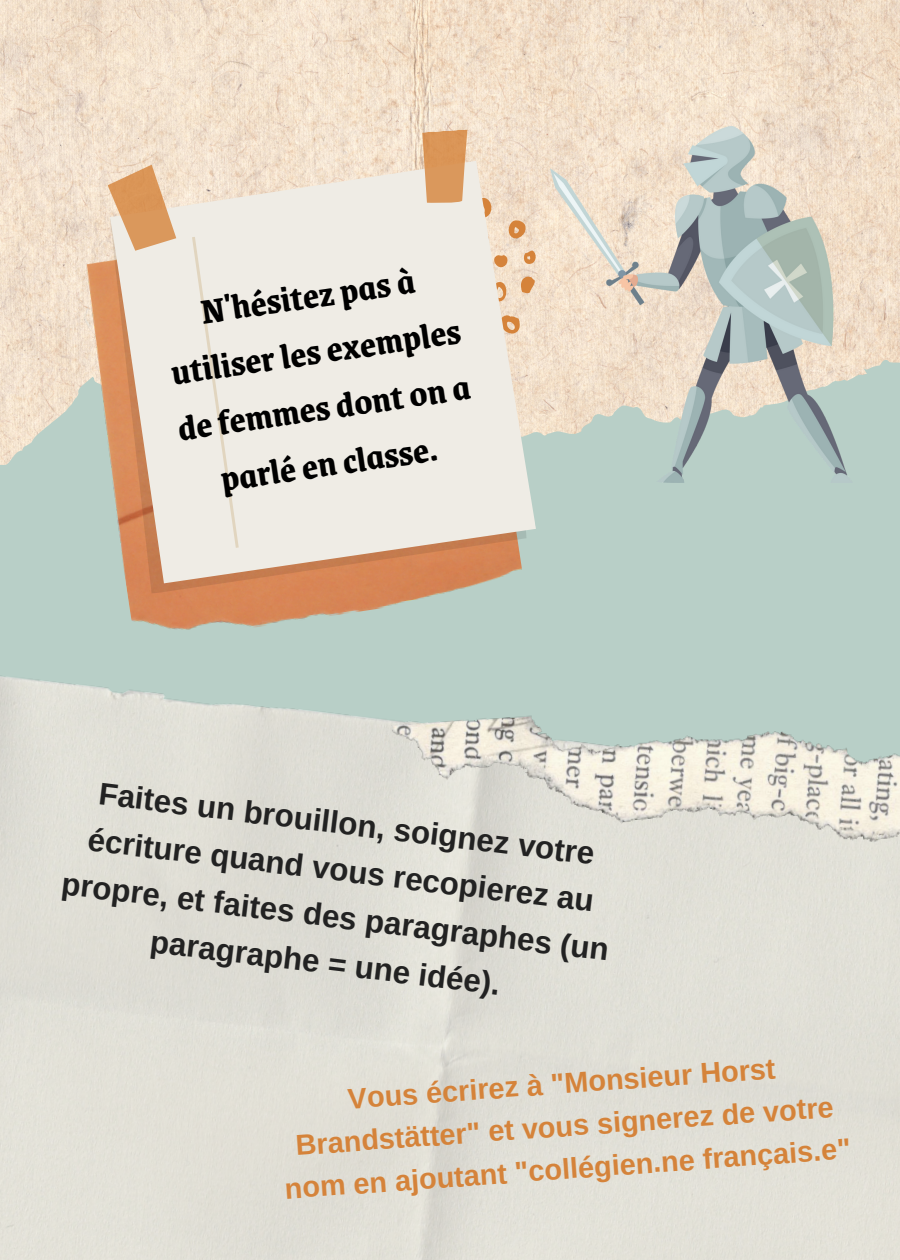
<style>
.page{position:relative;width:900px;height:1260px;background:#fff}
.page>*{position:absolute;margin:0;border:0;box-sizing:border-box;transform-origin:0 0}
.t1{font:700 37.75px/56.2px "Grenze";color:#000;text-align:center}
.t2{font:700 31.25px/47px "Arimo";color:#222;text-align:center}
.t3{font:700 28.75px/42.8px "Arimo";color:#d5833a;text-align:center}
</style>
<div class="page">
<img style="left:0;top:0;width:900px;height:578px">
<div style="left:525px;top:360px;width:375px;height:258px;background:#b8cfc7"></div>
<img style="left:391px;top:665px;width:509px;height:279px">
<img style="left:78px;top:207px;width:447px;height:439px">
<svg style="left:110px;top:585px;width:419px;height:10px;background:#ce946e"></svg>
<svg style="left:108px;top:158px;width:430px;height:427px;background:#e9dbce"></svg>
<svg style="left:192px;top:237px;width:47px;height:311px;background:#eeeae2"></svg>
<svg style="left:107px;top:163px;width:70px;height:89px;background:#e4b991"></svg>
<svg style="left:393px;top:129px;width:147px;height:232px;background:#edddca"></svg>
<img style="left:550px;top:127px;width:302px;height:356px">
<p class="t1" style="left:158px;top:288px;width:297px;rotate:-8deg">N'hésitez pas à utiliser les exemples de femmes dont on a parlé en classe.</p>
<p class="t2" style="left:76px;top:767px;width:553px;rotate:7deg">Faites un brouillon, soignez votre écriture quand vous recopierez au propre, et faites des paragraphes (un paragraphe = une idée).</p>
<p class="t3" style="left:277px;top:1082px;width:569px;rotate:-4deg">Vous écrirez à "Monsieur Horst<br>Brandstätter" et vous signerez de votre nom en ajoutant "collégien.ne français.e"</p>
</div>
